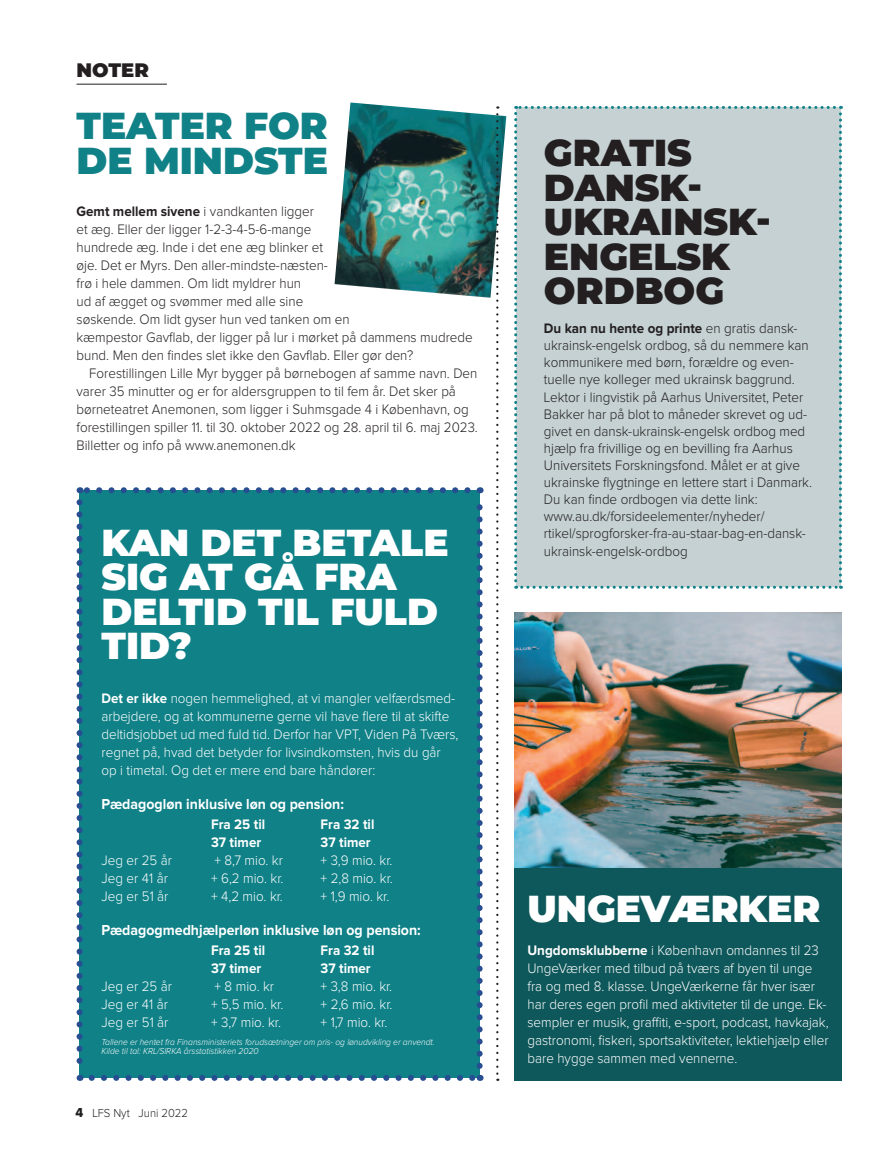
<style>
.page{position:relative;width:893px;height:1149px;background:#fff}
.page>*{position:absolute;margin:0;border:0;box-sizing:border-box;transform-origin:0 0}
.t1{font:900 37.5px/34.5px "Montserrat";color:#fff}
.t2{font:900 37.5px/34.5px "Montserrat";color:#231f20}
.t3{font:900 37.5px/34.5px "Montserrat";color:#0f8187}
.t4{font:900 19.5px "Montserrat";color:#231f20}
.t5{font:700 15px "Proxima Nova";color:#fff;scale:.94 1}
.t6{font:300 14.25px/17.1px "Proxima Nova";color:#231f20;scale:.94 1}
.t7{font:300 14.25px/18px "Proxima Nova";color:#fff;scale:.94 1}
.t8{font:700 14.25px "Proxima Nova";color:#fff;scale:.94 1}
.t9{font:300 12px "Proxima Nova";color:#231f20;scale:.94 1}
.t10{font:italic 300 9px/9px "Proxima Nova";color:#fff;scale:.94 1}
.s1{font-weight:700}
.s2{font-family:"Proxima Nova Extrabld";font-weight:400;font-size:13.5px}
</style>
<div class="page">
<div style="left:514px;top:612px;width:328px;height:468px;background:#0e575a"></div>
<img style="left:514px;top:612px;width:328px;height:255px">
<div style="left:514px;top:106px;width:328px;height:482px;background:#c5d1d3"></div>
<div style="left:80px;top:490px;width:400px;height:587px;background:#0f8187"></div>
<svg style="left:92px;top:1075px;width:382px;height:5px"></svg>
<svg style="left:77px;top:502px;width:6px;height:578px"></svg>
<svg style="left:477px;top:487px;width:6px;height:578px"></svg>
<svg style="left:80px;top:487px;width:387px;height:6px"></svg>
<hr style="left:77px;top:84px;width:90px;height:1px;background:#231f20">
<img style="left:335px;top:102px;width:171px;height:196px">
<svg style="left:496px;top:106px;width:2px;height:974px"></svg>
<h2 class="t4" style="left:77px;top:56px;width:74px">NOTER</h2>
<h1 class="t3" style="left:77px;top:106px;width:253px">TEATER FOR<br>DE MINDSTE</h1>
<p class="t6" style="left:77px;top:203px;width:423px;line-height:18px"><span class="s1">Gemt mellem sivene</span> i vandkanten ligger<br>et æg. Eller der ligger 1-2-3-4-5-6-mange<br>hundrede æg. Inde i det ene æg blinker et<br>øje. Det er Myrs. Den aller-mindste-næsten-<br>frø i hele dammen. Om lidt myldrer hun<br>ud af ægget og svømmer med alle sine<br>søskende. Om lidt gyser hun ved tanken om en<br>kæmpestor Gavflab, der ligger på lur i mørket på dammens mudrede bund. Men den findes slet ikke den Gavflab. Eller gør den?</p>
<p class="t6" style="left:77px;top:365px;width:428px;line-height:18px;text-indent:13px">Forestillingen Lille Myr bygger på børnebogen af samme navn. Den varer 35 minutter og er for aldersgruppen to til fem år. Det sker på børneteatret Anemonen, som ligger i Suhmsgade 4 i København, og forestillingen spiller 11. til 30. oktober 2022 og 28. april til 6. maj 2023.<br>Billetter og info på www.anemonen.dk</p>
<h1 class="t1" style="left:102px;top:522px;width:349px">KAN DET BETALE<br>SIG AT GÅ FRA<br>DELTID TIL FULD<br>TID?</h1>
<p class="t7" style="left:102px;top:689px;width:381px"><span class="s1">Det er ikke</span> nogen hemmelighed, at vi mangler velfærdsmed&shy;arbejdere, og at kommunerne gerne vil have flere til at skifte deltidsjobbet ud med fuld tid. Derfor har VPT, Viden På Tværs, regnet på, hvad det betyder for livsindkomsten, hvis du går op i timetal. Og det er mere end bare håndører:</p>
<p class="t5" style="left:102px;top:797px;width:259px">Pædagogløn inklusive løn og pension:</p>
<p class="t8" style="left:211px;top:817px;width:59px">Fra 25 til</p>
<p class="t8" style="left:321px;top:817px;width:59px">Fra 32 til</p>
<p class="t8" style="left:211px;top:835px;width:55px">37 timer</p>
<p class="t8" style="left:321px;top:835px;width:55px">37 timer</p>
<p class="t7" style="left:102px;top:851px;width:77px">Jeg er 25 år</p>
<p class="t7" style="left:215px;top:851px;width:74px">+ 8,7 mio. kr</p>
<p class="t7" style="left:321px;top:851px;width:78px">+ 3,9 mio. kr.</p>
<p class="t7" style="left:102px;top:869px;width:72px">Jeg er 41 år</p>
<p class="t7" style="left:211px;top:869px;width:78px">+ 6,2 mio. kr.</p>
<p class="t7" style="left:321px;top:869px;width:78px">+ 2,8 mio. kr.</p>
<p class="t7" style="left:102px;top:887px;width:73px">Jeg er 51 år</p>
<p class="t7" style="left:211px;top:887px;width:78px">+ 4,2 mio. kr.</p>
<p class="t7" style="left:321px;top:887px;width:75px">+ 1,9 mio. kr.</p>
<p class="t5" style="left:102px;top:923px;width:341px">Pædagogmedhjælperløn inklusive løn og pension:</p>
<p class="t8" style="left:211px;top:943px;width:59px">Fra 25 til</p>
<p class="t8" style="left:321px;top:943px;width:59px">Fra 32 til</p>
<p class="t8" style="left:211px;top:961px;width:55px">37 timer</p>
<p class="t8" style="left:321px;top:961px;width:55px">37 timer</p>
<p class="t7" style="left:102px;top:977px;width:77px">Jeg er 25 år</p>
<p class="t7" style="left:215px;top:977px;width:65px">+ 8 mio. kr</p>
<p class="t7" style="left:321px;top:977px;width:78px">+ 3,8 mio. kr.</p>
<p class="t7" style="left:102px;top:995px;width:72px">Jeg er 41 år</p>
<p class="t7" style="left:211px;top:995px;width:78px">+ 5,5 mio. kr.</p>
<p class="t7" style="left:321px;top:995px;width:78px">+ 2,6 mio. kr.</p>
<p class="t7" style="left:102px;top:1013px;width:73px">Jeg er 51 år</p>
<p class="t7" style="left:211px;top:1013px;width:76px">+ 3,7 mio. kr.</p>
<p class="t7" style="left:321px;top:1013px;width:72px">+ 1,7 mio. kr.</p>
<p class="t10" style="left:102px;top:1037px;width:356px">Tallene er hentet fra Finansministeriets forudsætninger om pris- og lønudvikling er anvendt.<br>Kilde til tal: KRL/SIRKA årsstatistikken 2020</p>
<p class="t9" style="left:75px;top:1107px;width:121px"><span class="s2">4</span> LFS Nyt Juni 2022</p>
<h1 class="t2" style="left:544px;top:133px;width:229px">GRATIS<br>DANSK-<br>UKRAINSK-<br>ENGELSK<br>ORDBOG</h1>
<p class="t6" style="left:544px;top:320px;width:287px"><span class="s1">Du kan nu hente og printe</span> en gratis dansk&shy;ukrainsk-engelsk ordbog, så du nemmere kan kommunikere med børn, forældre og even&shy;tuelle nye kolleger med ukrainsk baggrund.<br>Lektor i lingvistik på Aarhus Universitet, Peter Bakker har på blot to måneder skrevet og ud&shy;givet en dansk-ukrainsk-engelsk ordbog med hjælp fra frivillige og en bevilling fra Aarhus Universitets Forskningsfond. Målet er at give ukrainske flygtninge en lettere start i Danmark.<br>Du kan finde ordbogen via dette link: www.au.dk/forsideelementer/nyheder/ rtikel/sprogforsker-fra-au-staar-bag-en-dansk&shy;ukrainsk-engelsk-ordbog</p>
<h1 class="t1" style="left:527px;top:889px;width:294px">UNGEVÆRKER</h1>
<p class="t7" style="left:527px;top:941px;width:322px"><span class="s1">Ungdomsklubberne</span> i København omdannes til 23<br>UngeVærker med tilbud på tværs af byen til unge fra og med 8. klasse. UngeVærkerne får hver især har deres egen profil med aktiviteter til de unge. Ek&shy;sempler er musik, graffiti, e-sport, podcast, havkajak, gastronomi, fiskeri, sportsaktiviteter, lektiehjælp eller bare hygge sammen med vennerne.</p>
</div>
